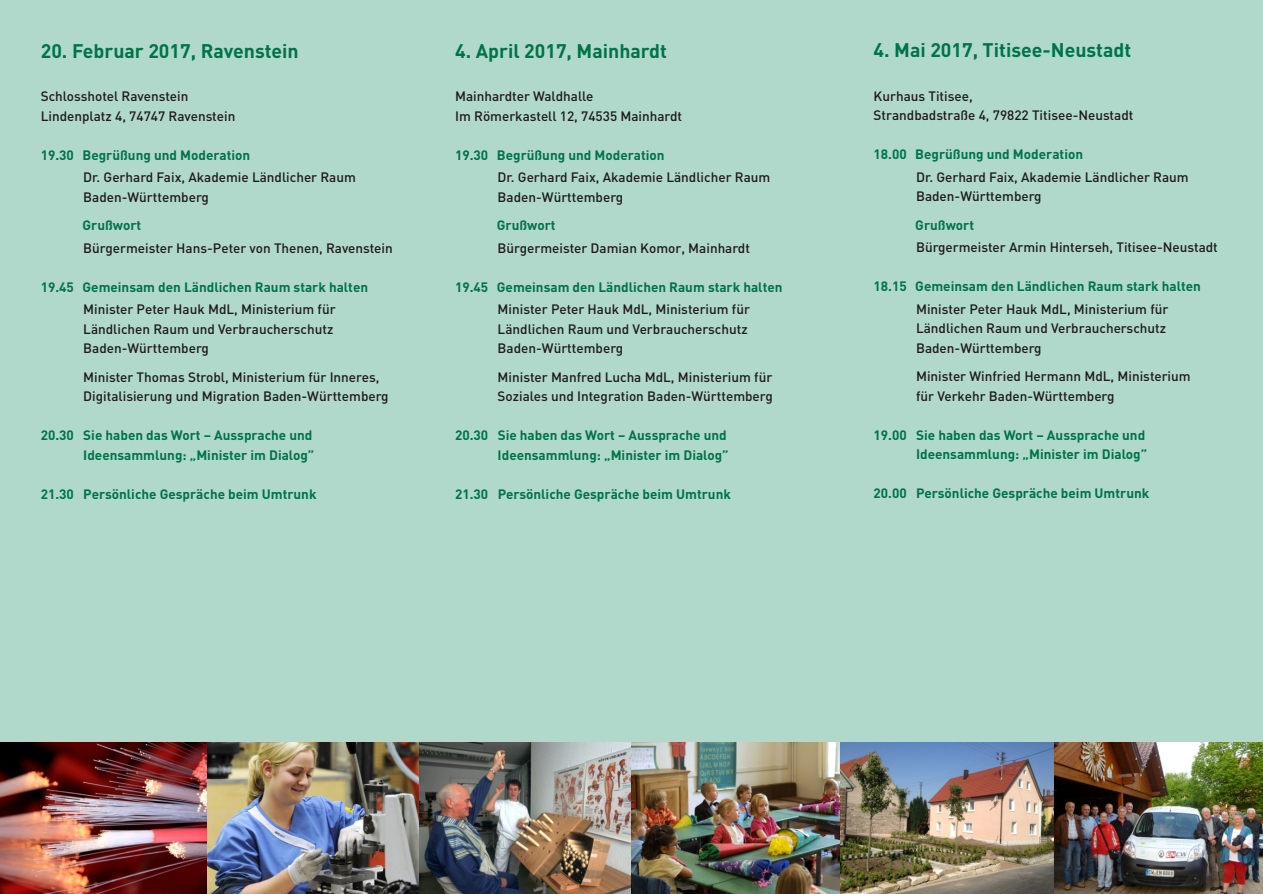
<style>
.page{position:relative;width:1263px;height:894px;background:#fff}
.page>*{position:absolute;margin:0;border:0;box-sizing:border-box;transform-origin:0 0}
.t1{font:700 19.5px "DIN";color:#007347}
.t2{font:500 13.5px/19.5px "DIN";color:#1f1a17}
.t3{font:700 13.5px/19.5px "DIN";color:#007347;text-align:right}
</style>
<div class="page">
<div style="left:838px;top:0;width:425px;height:894px;background:#b0d9cc"></div>
<div style="left:0;top:0;width:840px;height:894px;background:#b0d9cc"></div>
<img style="left:0;top:743px;width:1263px;height:151px">
<h1 class="t1" style="left:41px;top:44px;width:260px">20. Februar 2017, Ravenstein</h1>
<h1 class="t1" style="left:455px;top:44px;width:213px">4. April 2017, Mainhardt</h1>
<h1 class="t1" style="left:874px;top:44px;width:259px">4. Mai 2017, Titisee-Neustadt</h1>
<p class="t2" style="left:41px;top:88px;width:196px">Schlosshotel Ravenstein<br>Lindenplatz 4, 74747 Ravenstein</p>
<p class="t2" style="left:455px;top:88px;width:229px">Mainhardter Waldhalle<br>Im Römerkastell 12, 74535 Mainhardt</p>
<p class="t2" style="left:874px;top:88px;width:261px">Kurhaus Titisee,<br>Strandbadstraße 4, 79822 Titisee-Neustadt</p>
<p class="t3" style="left:41px;top:147px;width:211px">19.30 Begrüßung und Moderation</p>
<p class="t3" style="left:455px;top:147px;width:211px">19.30 Begrüßung und Moderation</p>
<p class="t3" style="left:874px;top:146px;width:211px">18.00 Begrüßung und Moderation</p>
<p class="t2" style="left:83px;top:169px;width:274px">Dr. Gerhard Faix, Akademie Ländlicher Raum<br>Baden-Württemberg</p>
<p class="t2" style="left:83px;top:240px;width:311px">Bürgermeister Hans-Peter von Thenen, Ravenstein</p>
<p class="t3" style="left:83px;top:217px;width:60px">Grußwort</p>
<p class="t2" style="left:498px;top:169px;width:274px">Dr. Gerhard Faix, Akademie Ländlicher Raum<br>Baden-Württemberg</p>
<p class="t2" style="left:498px;top:240px;width:254px">Bürgermeister Damian Komor, Mainhardt</p>
<p class="t3" style="left:497px;top:217px;width:60px">Grußwort</p>
<p class="t2" style="left:916px;top:169px;width:274px">Dr. Gerhard Faix, Akademie Ländlicher Raum<br>Baden-Württemberg</p>
<p class="t2" style="left:916px;top:239px;width:303px">Bürgermeister Armin Hinterseh, Titisee-Neustadt</p>
<p class="t3" style="left:915px;top:217px;width:60px">Grußwort</p>
<p class="t3" style="left:41px;top:279px;width:329px">19.45 Gemeinsam den Ländlichen Raum stark halten</p>
<p class="t3" style="left:455px;top:279px;width:329px">19.45 Gemeinsam den Ländlichen Raum stark halten</p>
<p class="t3" style="left:874px;top:278px;width:329px">18.15 Gemeinsam den Ländlichen Raum stark halten</p>
<p class="t2" style="left:83px;top:301px;width:254px">Minister Peter Hauk MdL, Ministerium für<br>Ländlichen Raum und Verbraucherschutz<br>Baden-Württemberg</p>
<p class="t2" style="left:83px;top:369px;width:307px">Minister Thomas Strobl, Ministerium für Inneres,<br>Digitalisierung und Migration Baden-Württemberg</p>
<p class="t2" style="left:498px;top:301px;width:254px">Minister Peter Hauk MdL, Ministerium für<br>Ländlichen Raum und Verbraucherschutz<br>Baden-Württemberg</p>
<p class="t2" style="left:498px;top:369px;width:277px">Minister Manfred Lucha MdL, Ministerium für<br>Soziales und Integration Baden-Württemberg</p>
<p class="t2" style="left:916px;top:301px;width:254px">Minister Peter Hauk MdL, Ministerium für<br>Ländlichen Raum und Verbraucherschutz<br>Baden-Württemberg</p>
<p class="t2" style="left:916px;top:368px;width:276px">Minister Winfried Hermann MdL, Ministerium für Verkehr Baden-Württemberg</p>
<p class="t3" style="left:41px;top:427px;width:275px">20.30 Sie haben das Wort – Aussprache und<br>Ideensammlung: „Minister im Dialog”</p>
<p class="t3" style="left:41px;top:486px;width:277px">21.30 Persönliche Gespräche beim Umtrunk</p>
<p class="t3" style="left:455px;top:427px;width:275px">20.30 Sie haben das Wort – Aussprache und<br>Ideensammlung: „Minister im Dialog”</p>
<p class="t3" style="left:455px;top:486px;width:277px">21.30 Persönliche Gespräche beim Umtrunk</p>
<p class="t3" style="left:874px;top:427px;width:275px">19.00 Sie haben das Wort – Aussprache und<br>Ideensammlung: „Minister im Dialog”</p>
<p class="t3" style="left:874px;top:485px;width:277px">20.00 Persönliche Gespräche beim Umtrunk</p>
</div>
